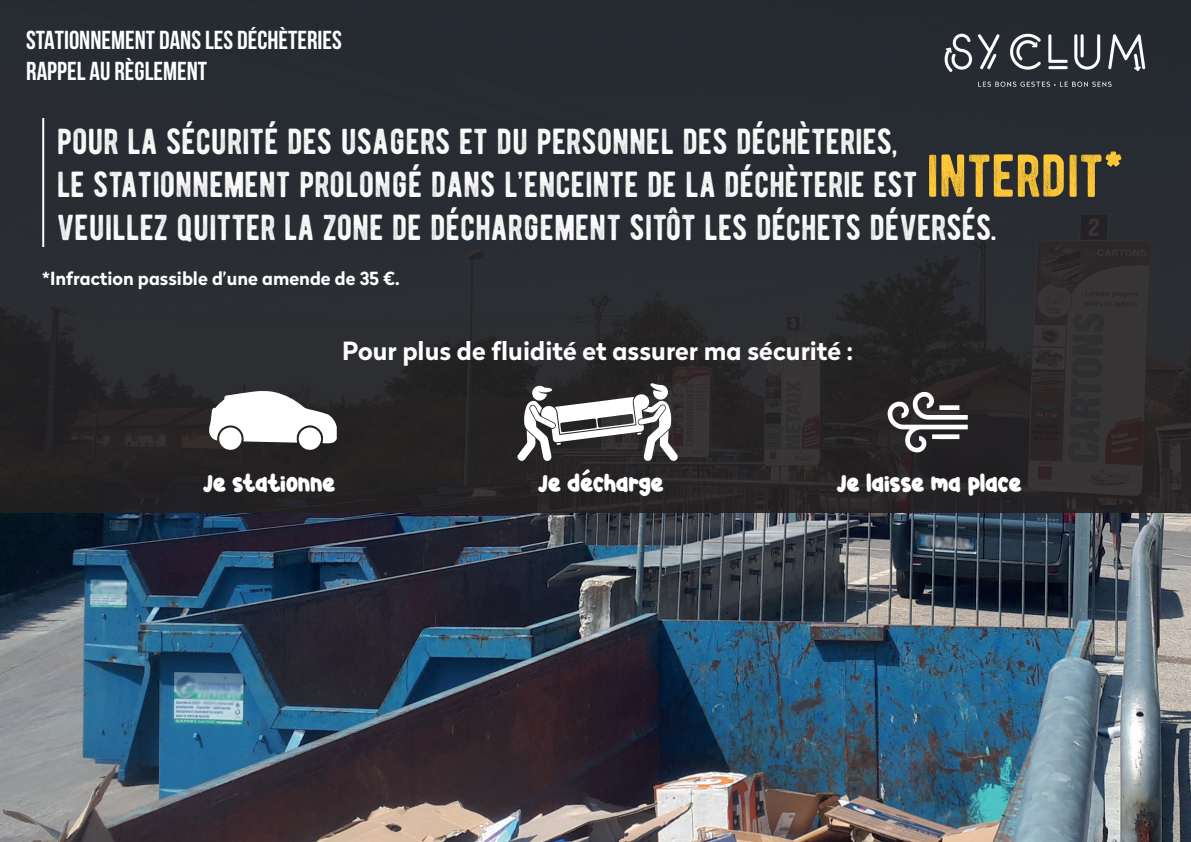
<style>
.page{position:relative;width:1191px;height:842px;background:#fff}
.page>*{position:absolute;margin:0;border:0;box-sizing:border-box;transform-origin:0 0}
.t1{font:36px/43px "BERNIER Distressed";color:#fff}
.t2{font:700 26px/31.2px "Bebas Neue";color:#fff}
.t3{font:700 25px "Radikal";color:#fff}
.t4{font:25px "Cheerful Cupcake";color:#fff}
.t5{font:700 18px "Radikal";color:#fff}
.s1{font-size:60px;color:#ffc938}
</style>
<div class="page">
<img style="left:0;top:512px;width:1191px;height:330px">
<div style="left:0;top:0;width:1191px;height:512px;background:linear-gradient(to bottom,#272e36,#292627)"></div>
<svg style="left:517px;top:383px;width:161px;height:79px"></svg>
<svg style="left:209px;top:391px;width:128px;height:53px"></svg>
<div style="left:219px;top:427px;width:23px;height:23px;background:#fff;border-radius:50%"></div>
<div style="left:298px;top:427px;width:23px;height:23px;background:#fff;border-radius:50%"></div>
<svg style="left:887px;top:392px;width:80px;height:60px"></svg>
<hr style="left:42px;top:118px;width:2px;height:129px;background:#fff">
<img style="left:942px;top:30px;width:205px;height:60px">
<svg style="left:582px;top:469px;width:8px;height:6px"></svg>
<p class="t2" style="left:26px;top:24px;width:317px">STATIONNEMENT DANS LES DÉCHÈTERIES<br>RAPPEL AU RÈGLEMENT</p>
<p class="t1" style="left:57px;top:119px;width:1068px">POUR LA SÉCURITÉ DES USAGERS ET DU PERSONNEL DES DÉCHÈTERIES,<br>LE STATIONNEMENT PROLONGÉ DANS L’ENCEINTE DE LA DÉCHÈTERIE EST <span class="s1">INTERDIT*<br></span>VEUILLEZ QUITTER LA ZONE DE DÉCHARGEMENT SITÔT LES DÉCHETS DÉVERSÉS.</p>
<p class="t5" style="left:42px;top:265px;width:359px">*Infraction passible d’une amende de 35 €.</p>
<p class="t3" style="left:342px;top:333px;width:512px">Pour plus de fluidité et assurer ma sécurité :</p>
<p class="t4" style="left:203px;top:471px;width:133px">Je stationne</p>
<p class="t4" style="left:538px;top:471px;width:126px">Je décharge</p>
<p class="t4" style="left:837px;top:471px;width:186px">Je laisse ma place</p>
</div>
